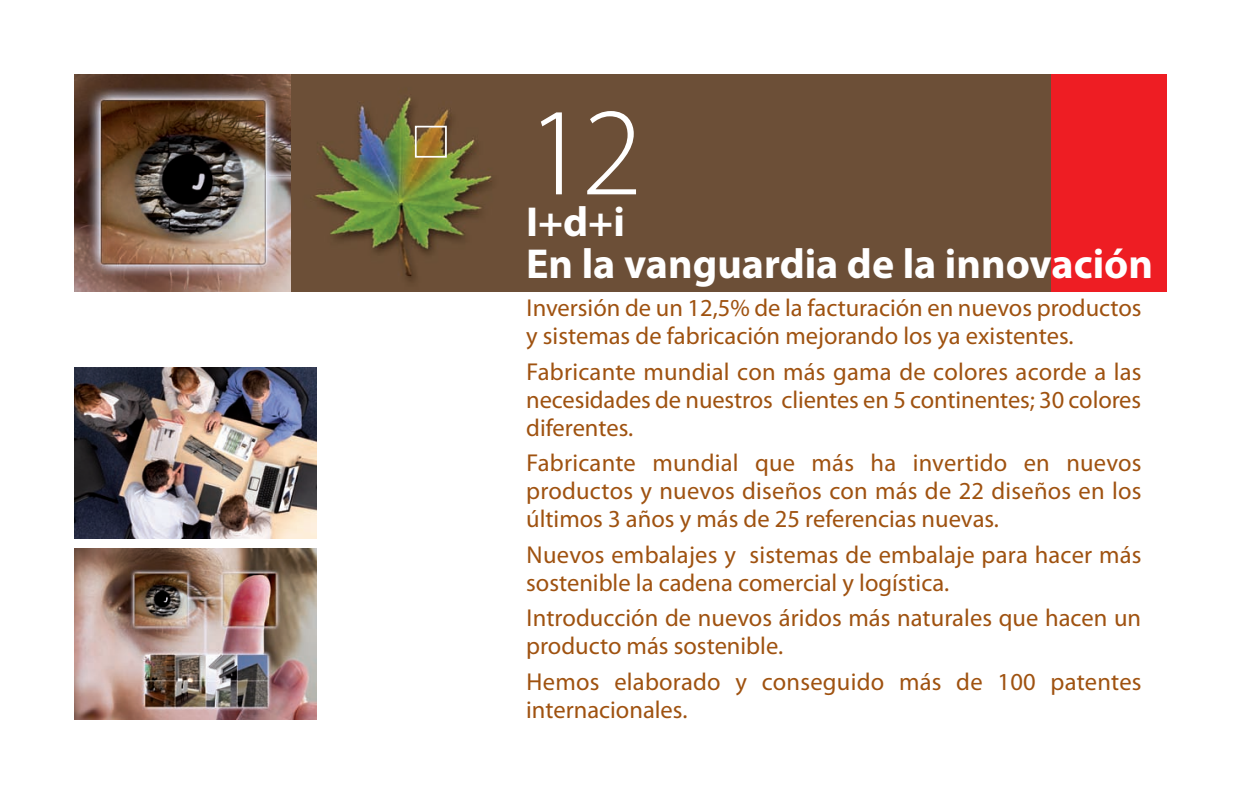
<style>
.page{position:relative;width:1241px;height:794px;background:#fff}
.page>*{position:absolute;margin:0;border:0;box-sizing:border-box;transform-origin:0 0}
.t1{font:300 126px "Myriad Pro";color:#fff}
.t2{font:700 42px/42px "Myriad Pro";color:#fff}
.t3{font:24.5px/28px "Myriad Pro";color:#9f5210}
</style>
<div class="page">
<img style="left:74px;top:74px;width:977px;height:217px">
<div style="left:1051px;top:74px;width:115px;height:217px;background:#ee1d23"></div>
<div style="left:415px;top:126px;width:32px;height:32px;border:2px solid #fff"></div>
<img style="left:74px;top:367px;width:243px;height:171px">
<img style="left:74px;top:548px;width:243px;height:171px">
<p class="t1" style="left:526px;top:105px;width:118px">12</p>
<p class="t2" style="left:526px;top:204px;width:628px">I+d+i<br>En la vanguardia de la innovación</p>
<p class="t3" style="left:526px;top:296px;width:617px">Inversión de un 12,5% de la facturación en nuevos productos y sistemas de fabricación mejorando los ya existentes.</p>
<p class="t3" style="left:526px;top:359px;width:617px;text-align:justify">Fabricante mundial con más gama de colores acorde a las necesidades de nuestros clientes en 5 continentes; 30 colores diferentes.</p>
<p class="t3" style="left:526px;top:451px;width:617px;text-align:justify">Fabricante mundial que más ha invertido en nuevos productos y nuevos diseños con más de 22 diseños en los últimos 3 años y más de 25 referencias nuevas.</p>
<p class="t3" style="left:526px;top:542px;width:616px">Nuevos embalajes y sistemas de embalaje para hacer más sostenible la cadena comercial y logística.</p>
<p class="t3" style="left:526px;top:606px;width:616px">Introducción de nuevos áridos más naturales que hacen un producto más sostenible.</p>
<p class="t3" style="left:526px;top:669px;width:617px">Hemos elaborado y conseguido más de 100 patentes internacionales.</p>
</div>
